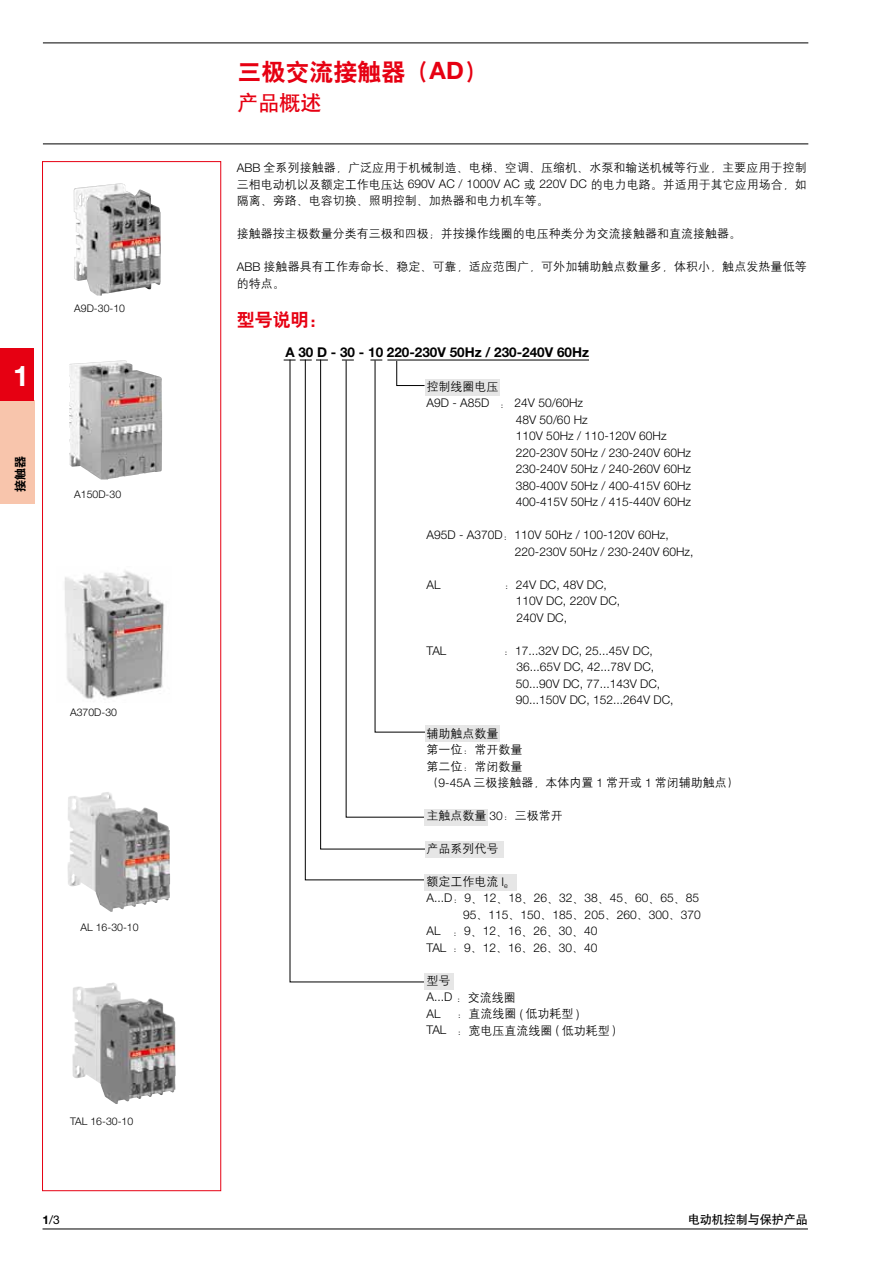
<style>
.page{position:relative;width:893px;height:1263px;background:#fff}
.page>*{position:absolute;margin:0;border:0;box-sizing:border-box;transform-origin:0 0}
.t1{font:700 28.5px "Helvetica Neue LT Pro";color:#fff}
.t2{font:24px "H Yb 2 gj";color:#e60012}
.t3{font:21px "H Yb 1 gj";color:#e60012}
.t4{font:18px "H Yb 2 gj";color:#e60012}
.t5{font:700 13.5px "Helvetica Neue LT Pro";color:#000}
.t6{font:300 12px/16.5px "Helvetica Neue";color:#000}
.t7{font:12px/16.5px "H Yg 2 gj";color:#000}
.t8{font:12px "H Yb 1 gj";color:#000}
.t9{font:12px "H Yb 2 gj";color:#000}
.t10{font:12px "Helvetica Neue LT Pro";color:#000}
.t11{font:300 10.5px "Helvetica Neue";color:#000}
.s1{font-family:"Helvetica Neue";font-weight:700}
.s2{font-family:"Helvetica Neue";font-weight:300}
.s3{font-family:"H Yg 2 gj";font-weight:400}
.s4{font-weight:700}
</style>
<div class="page">
<hr style="left:43px;top:43px;width:765px;height:1px;background:#000">
<hr style="left:43px;top:144px;width:765px;height:1px;background:#000">
<div style="left:42px;top:161px;width:179px;height:1030px;border:1px solid #e60012"></div>
<div style="left:0;top:401px;width:34px;height:103px;background:#f8c5ac"></div>
<div style="left:0;top:349px;width:34px;height:52px;background:#e60012"></div>
<hr style="left:43px;top:1228px;width:765px;height:1px;background:#000">
<svg style="left:289px;top:359px;width:136px;height:624px"></svg>
<div style="left:425px;top:379px;width:74px;height:16px;background:#e6e6e6"></div>
<div style="left:425px;top:726px;width:74px;height:16px;background:#e6e6e6"></div>
<div style="left:425px;top:809px;width:63px;height:16px;background:#e6e6e6"></div>
<div style="left:425px;top:841px;width:78px;height:16px;background:#e6e6e6"></div>
<div style="left:425px;top:874px;width:92px;height:17px;background:#e6e6e6"></div>
<div style="left:425px;top:973px;width:29px;height:17px;background:#e6e6e6"></div>
<svg style="left:284px;top:360px;width:44px;height:1px"></svg>
<svg style="left:342px;top:360px;width:94px;height:458px"></svg>
<hr style="left:387px;top:360px;width:202px;height:1px;background:#000">
<img style="left:68px;top:792px;width:102px;height:120px">
<img style="left:74px;top:183px;width:87px;height:113px">
<img style="left:72px;top:982px;width:104px;height:122px">
<img style="left:64px;top:570px;width:101px;height:130px">
<img style="left:69px;top:360px;width:93px;height:119px">
<h1 class="t1" style="left:13px;top:358px;width:17px">1</h1>
<p class="t9" style="left:14px;top:492px;width:37px;rotate:-90deg">接触器</p>
<p class="t11" style="left:74px;top:302px;width:52px">A9D-30-10</p>
<p class="t11" style="left:74px;top:488px;width:48px">A150D-30</p>
<p class="t11" style="left:70px;top:706px;width:48px">A370D-30</p>
<p class="t11" style="left:81px;top:921px;width:59px">AL 16-30-10</p>
<p class="t11" style="left:70px;top:1114px;width:65px">TAL 16-30-10</p>
<h2 class="t2" style="left:238px;top:60px;width:252px">三极交流接触器（<span class="s1">AD</span>）</h2>
<h3 class="t3" style="left:238px;top:92px;width:85px">产品概述</h3>
<p class="t7" style="left:237px;top:159px;width:571px;text-align:justify"><span class="s2">ABB</span> 全系列接触器，广泛应用于机械制造、电梯、空调、压缩机、水泵和输送机械等行业，主要应用于控制三相电动机以及额定工作电压达 <span class="s2">690V AC / 1000V AC</span> 或 <span class="s2">220V DC</span> 的电力电路。并适用于其它应用场合，如隔离、旁路、电容切换、照明控制、加热器和电力机车等。</p>
<p class="t7" style="left:237px;top:225px;width:505px">接触器按主极数量分类有三极和四极；并按操作线圈的电压种类分为交流接触器和直流接触器。</p>
<p class="t7" style="left:237px;top:258px;width:571px"><span class="s2">ABB</span> 接触器具有工作寿命长、稳定、可靠，适应范围广，可外加辅助触点数量多，体积小，触点发热量低等的特点。</p>
<h3 class="t4" style="left:237px;top:310px;width:91px">型号说明：</h3>
<p class="t5" style="left:285px;top:344px;width:305px">A 30 D - 30 - 10 220-230V 50Hz / 230-240V 60Hz</p>
<p class="t7" style="left:427px;top:378px;width:73px">控制线圈电压</p>
<p class="t6" style="left:516px;top:395px;width:177px;text-indent:-89px">A9D - A85D <span class="s3">：</span> 24V 50/60Hz<br>48V 50/60 Hz<br>110V 50Hz / 110-120V 60Hz<br>220-230V 50Hz / 230-240V 60Hz<br>230-240V 50Hz / 240-260V 60Hz<br>380-400V 50Hz / 400-415V 60Hz<br>400-415V 50Hz / 415-440V 60Hz</p>
<p class="t6" style="left:515px;top:527px;width:180px;text-indent:-88px">A95D - A370D<span class="s3">：</span>110V 50Hz / 100-120V 60Hz,<br>220-230V 50Hz / 230-240V 60Hz,</p>
<p class="t6" style="left:427px;top:576px;width:16px">AL</p>
<p class="t6" style="left:516px;top:576px;width:106px;text-indent:-12px"><span class="s3">：</span>24V DC, 48V DC,<br>110V DC, 220V DC,<br>240V DC,</p>
<p class="t6" style="left:427px;top:642px;width:21px">TAL</p>
<p class="t6" style="left:516px;top:642px;width:159px;text-indent:-13px"><span class="s3">：</span>17...32V DC, 25...45V DC,<br>36...65V DC, 42...78V DC,<br>50...90V DC, 77...143V DC,<br>90...150V DC, 152...264V DC,</p>
<p class="t7" style="left:427px;top:725px;width:314px">辅助触点数量<br>第一位：常开数量<br>第二位：常闭数量<br>（<span class="s2">9-45A</span> 三极接触器，本体内置 <span class="s2">1</span> 常开或 <span class="s2">1</span> 常闭辅助触点）</p>
<p class="t7" style="left:427px;top:807px;width:138px">主触点数量 <span class="s2">30</span>：三极常开</p>
<p class="t7" style="left:427px;top:840px;width:73px">产品系列代号</p>
<p class="t7" style="left:427px;top:873px;width:83px">额定工作电流 <span class="s2">I</span><sub>e</sub></p>
<p class="t6" style="left:427px;top:890px;width:274px">A...D<span class="s3">：</span>9<span class="s3">、</span>12<span class="s3">、</span>18<span class="s3">、</span>26<span class="s3">、</span>32<span class="s3">、</span>38<span class="s3">、</span>45<span class="s3">、</span>60<span class="s3">、</span>65<span class="s3">、</span>85</p>
<p class="t6" style="left:463px;top:906px;width:239px">95<span class="s3">、</span>115<span class="s3">、</span>150<span class="s3">、</span>185<span class="s3">、</span>205<span class="s3">、</span>260<span class="s3">、</span>300<span class="s3">、</span>370</p>
<p class="t6" style="left:427px;top:923px;width:173px">AL <span class="s3">：</span>9<span class="s3">、</span>12<span class="s3">、</span>16<span class="s3">、</span>26<span class="s3">、</span>30<span class="s3">、</span>40</p>
<p class="t6" style="left:427px;top:939px;width:173px">TAL <span class="s3">：</span>9<span class="s3">、</span>12<span class="s3">、</span>16<span class="s3">、</span>26<span class="s3">、</span>30<span class="s3">、</span>40</p>
<p class="t7" style="left:427px;top:972px;width:25px">型号</p>
<p class="t6" style="left:427px;top:989px;width:91px">A...D <span class="s3">：交流线圈<br></span>AL</p>
<p class="t7" style="left:427px;top:1005px;width:190px;text-align:center">：直流线圈 <span class="s2">(</span> 低功耗型 <span class="s2">)<br>TAL</span> ：宽电压直流线圈 <span class="s2">(</span> 低功耗型 <span class="s2">)</span></p>
<p class="t10" style="left:43px;top:1212px;width:19px"><span class="s4">1</span>/3</p>
<p class="t8" style="left:688px;top:1213px;width:121px">电动机控制与保护产品</p>
</div>
